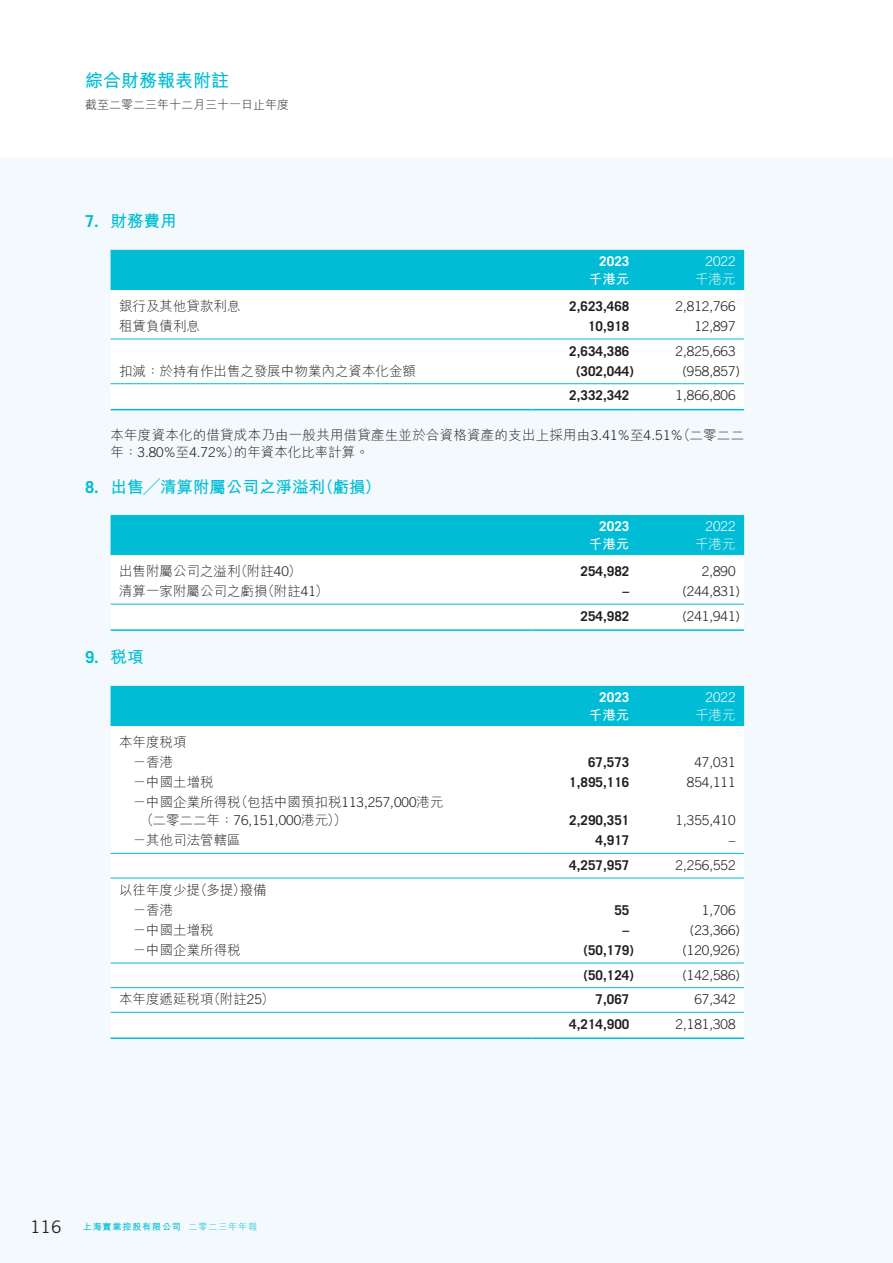
<style>
.page{position:relative;width:893px;height:1263px;background:#fff}
.page>*{position:absolute;margin:0;border:0;box-sizing:border-box;transform-origin:0 0}
.t1{font:700 18px "M Hei HK";color:#00bdd5}
.t2{font:700 16.5px "M Hei HK";color:#00bdd5}
.t3{font:700 16.5px "Trade Gothic LT Std";color:#00bdd5}
.t4{font:300 13.5px/20.1px "M Hei HK";color:#231f20}
.t5{font:300 13.5px "Trade Gothic LT Std";color:#231f20}
.t6{font:700 13.5px "Trade Gothic LT Std";color:#231f20}
.t7{font:700 13.5px "Trade Gothic LT Std";color:#fff}
.t8{font:300 13.5px "Trade Gothic LT Std";color:#fff}
.t9{font:700 13.5px "M Hei HK";color:#fff}
.t10{font:300 13.5px "M Hei HK";color:#fff}
.t11{font:300 12px "M Hei HK";color:#231f20}
.t12{font:700 9px "M Hei HK";letter-spacing:.1em;color:#00bdd5}
.s1{font-family:"Trade Gothic LT Std"}
.s2{font-family:"M Hei HK"}
.s3{font-family:"Trade Gothic LT Std";font-weight:400;font-size:17.25px;color:#231f20}
.s4{font-weight:300}
</style>
<div class="page">
<div style="left:0;top:157px;width:893px;height:1106px;background:#f3f9fc"></div>
<div style="left:111px;top:250px;width:633px;height:40px;background:#00bdd5"></div>
<div style="left:111px;top:291px;width:633px;height:117px;background:#fff"></div>
<hr style="left:111px;top:339px;width:420px;height:1px;background:#00bdd5">
<hr style="left:531px;top:339px;width:107px;height:1px;background:#00bdd5">
<hr style="left:638px;top:339px;width:106px;height:1px;background:#00bdd5">
<hr style="left:111px;top:383px;width:420px;height:1px;background:#00bdd5">
<hr style="left:531px;top:383px;width:107px;height:1px;background:#00bdd5">
<hr style="left:638px;top:383px;width:106px;height:1px;background:#00bdd5">
<hr style="left:111px;top:409px;width:420px;height:1px;background:#00bdd5">
<hr style="left:531px;top:409px;width:107px;height:1px;background:#00bdd5">
<hr style="left:638px;top:409px;width:106px;height:1px;background:#00bdd5">
<div style="left:111px;top:515px;width:633px;height:40px;background:#00bdd5"></div>
<div style="left:111px;top:556px;width:633px;height:73px;background:#fff"></div>
<hr style="left:111px;top:604px;width:420px;height:1px;background:#00bdd5">
<hr style="left:531px;top:604px;width:107px;height:1px;background:#00bdd5">
<hr style="left:638px;top:604px;width:106px;height:1px;background:#00bdd5">
<hr style="left:111px;top:629px;width:420px;height:2px;background:#00bdd5">
<hr style="left:531px;top:629px;width:107px;height:2px;background:#00bdd5">
<hr style="left:638px;top:629px;width:106px;height:2px;background:#00bdd5">
<div style="left:111px;top:686px;width:633px;height:40px;background:#00bdd5"></div>
<div style="left:111px;top:727px;width:633px;height:310px;background:#fff"></div>
<hr style="left:111px;top:853px;width:420px;height:1px;background:#00bdd5">
<hr style="left:531px;top:853px;width:107px;height:1px;background:#00bdd5">
<hr style="left:638px;top:853px;width:106px;height:1px;background:#00bdd5">
<hr style="left:111px;top:878px;width:420px;height:1px;background:#00bdd5">
<hr style="left:531px;top:878px;width:107px;height:1px;background:#00bdd5">
<hr style="left:638px;top:878px;width:106px;height:1px;background:#00bdd5">
<hr style="left:111px;top:963px;width:420px;height:1px;background:#00bdd5">
<hr style="left:531px;top:963px;width:107px;height:1px;background:#00bdd5">
<hr style="left:638px;top:963px;width:106px;height:1px;background:#00bdd5">
<hr style="left:111px;top:987px;width:420px;height:1px;background:#00bdd5">
<hr style="left:531px;top:987px;width:107px;height:1px;background:#00bdd5">
<hr style="left:638px;top:987px;width:106px;height:1px;background:#00bdd5">
<hr style="left:111px;top:1012px;width:420px;height:1px;background:#00bdd5">
<hr style="left:531px;top:1012px;width:107px;height:1px;background:#00bdd5">
<hr style="left:638px;top:1012px;width:106px;height:1px;background:#00bdd5">
<hr style="left:111px;top:1037px;width:420px;height:2px;background:#00bdd5">
<hr style="left:531px;top:1037px;width:107px;height:2px;background:#00bdd5">
<hr style="left:638px;top:1037px;width:106px;height:2px;background:#00bdd5">
<h1 class="t1" style="left:85px;top:67px;width:145px">綜合財務報表附註</h1>
<p class="t11" style="left:85px;top:96px;width:205px">截至二零二三年十二月三十一日止年度</p>
<p class="t2" style="left:85px;top:209px;width:93px"><span class="s1">7.</span> 財務費用</p>
<p class="t7" style="left:599px;top:253px;width:32px">2023</p>
<p class="t8" style="left:706px;top:253px;width:32px">2022</p>
<p class="t9" style="left:589px;top:269px;width:42px">千港元</p>
<p class="t10" style="left:695px;top:270px;width:42px">千港元</p>
<p class="t4" style="left:119px;top:295px;width:123px">銀行及其他貸款利息</p>
<p class="t6" style="left:569px;top:298px;width:62px">2,623,468</p>
<p class="t5" style="left:676px;top:298px;width:62px">2,812,766</p>
<p class="t4" style="left:119px;top:315px;width:82px">租賃負債利息</p>
<p class="t6" style="left:588px;top:318px;width:43px">10,918</p>
<p class="t5" style="left:694px;top:318px;width:43px">12,897</p>
<p class="t6" style="left:569px;top:342px;width:62px">2,634,386</p>
<p class="t5" style="left:676px;top:343px;width:62px">2,825,663</p>
<p class="t4" style="left:119px;top:360px;width:298px">扣減：於持有作出售之發展中物業內之資本化金額</p>
<p class="t6" style="left:576px;top:363px;width:59px">(302,044)</p>
<p class="t5" style="left:682px;top:363px;width:59px">(958,857)</p>
<p class="t6" style="left:569px;top:387px;width:62px">2,332,342</p>
<p class="t5" style="left:676px;top:388px;width:62px">1,866,806</p>
<p class="t4" style="left:111px;top:426px;width:635px;line-height:16.5px">本年度資本化的借貸成本乃由一般共用借貸產生並於合資格資產的支出上採用由<span class="s1">3.41%</span>至<span class="s1">4.51%</span>（二零二二年：<span class="s1">3.80%</span>至<span class="s1">4.72%</span>）的年資本化比率計算。</p>
<p class="t2" style="left:85px;top:474px;width:297px"><span class="s1">8.</span> 出售╱清算附屬公司之淨溢利（虧損）</p>
<p class="t7" style="left:599px;top:518px;width:32px">2023</p>
<p class="t8" style="left:706px;top:518px;width:32px">2022</p>
<p class="t9" style="left:589px;top:534px;width:42px">千港元</p>
<p class="t10" style="left:695px;top:535px;width:42px">千港元</p>
<p class="t4" style="left:119px;top:560px;width:184px">出售附屬公司之溢利（附註<span class="s1">40</span>）</p>
<p class="t6" style="left:581px;top:563px;width:50px">254,982</p>
<p class="t5" style="left:702px;top:563px;width:35px">2,890</p>
<p class="t4" style="left:119px;top:581px;width:211px">清算一家附屬公司之虧損（附註<span class="s1">41</span>）</p>
<p class="t6" style="left:623px;top:583px;width:8px">–</p>
<p class="t5" style="left:682px;top:583px;width:59px">(244,831)</p>
<p class="t6" style="left:581px;top:608px;width:50px">254,982</p>
<p class="t5" style="left:682px;top:608px;width:59px">(241,941)</p>
<p class="t3" style="left:85px;top:647px;width:60px">9. <span class="s2">稅項</span></p>
<p class="t7" style="left:599px;top:689px;width:32px">2023</p>
<p class="t8" style="left:706px;top:689px;width:32px">2022</p>
<p class="t9" style="left:589px;top:705px;width:42px">千港元</p>
<p class="t10" style="left:695px;top:706px;width:42px">千港元</p>
<p class="t4" style="left:119px;top:731px;width:69px;text-align:center">本年度稅項－香港</p>
<p class="t6" style="left:588px;top:754px;width:43px">67,573</p>
<p class="t5" style="left:694px;top:754px;width:43px">47,031</p>
<p class="t4" style="left:133px;top:772px;width:82px">－中國土增稅</p>
<p class="t6" style="left:569px;top:774px;width:62px">1,895,116</p>
<p class="t5" style="left:687px;top:774px;width:50px">854,111</p>
<p class="t4" style="left:140px;top:793px;width:305px;line-height:18px;text-indent:-8px">－中國企業所得稅（包括中國預扣稅<span class="s1">113,257,000</span>港元（二零二二年：<span class="s1">76,151,000</span>港元））</p>
<p class="t6" style="left:569px;top:812px;width:62px">2,290,351</p>
<p class="t5" style="left:676px;top:812px;width:62px">1,355,410</p>
<p class="t4" style="left:133px;top:830px;width:109px">－其他司法管轄區</p>
<p class="t6" style="left:596px;top:832px;width:35px">4,917</p>
<p class="t5" style="left:729px;top:833px;width:8px">–</p>
<p class="t6" style="left:569px;top:857px;width:62px">4,257,957</p>
<p class="t5" style="left:676px;top:857px;width:62px">2,256,552</p>
<p class="t4" style="left:133px;top:879px;width:136px;text-indent:-14px">以往年度少提（多提）撥備－香港</p>
<p class="t6" style="left:614px;top:902px;width:17px">55</p>
<p class="t5" style="left:702px;top:902px;width:35px">1,706</p>
<p class="t4" style="left:133px;top:919px;width:82px">－中國土增稅</p>
<p class="t6" style="left:623px;top:922px;width:8px">–</p>
<p class="t5" style="left:690px;top:922px;width:52px">(23,366)</p>
<p class="t4" style="left:133px;top:939px;width:109px">－中國企業所得稅</p>
<p class="t6" style="left:584px;top:942px;width:52px">(50,179)</p>
<p class="t5" style="left:682px;top:942px;width:59px">(120,926)</p>
<p class="t6" style="left:584px;top:966px;width:52px">(50,124)</p>
<p class="t5" style="left:682px;top:967px;width:59px">(142,586)</p>
<p class="t4" style="left:119px;top:989px;width:157px">本年度遞延稅項（附註<span class="s1">25</span>）</p>
<p class="t6" style="left:596px;top:991px;width:35px">7,067</p>
<p class="t5" style="left:694px;top:991px;width:43px">67,342</p>
<p class="t6" style="left:569px;top:1016px;width:62px">4,214,900</p>
<p class="t5" style="left:676px;top:1016px;width:62px">2,181,308</p>
<p class="t12" style="left:30px;top:1220px;width:228px"><span class="s3">116</span> 上海實業控股有限公司 <span class="s4">二零二三年年報</span></p>
</div>
